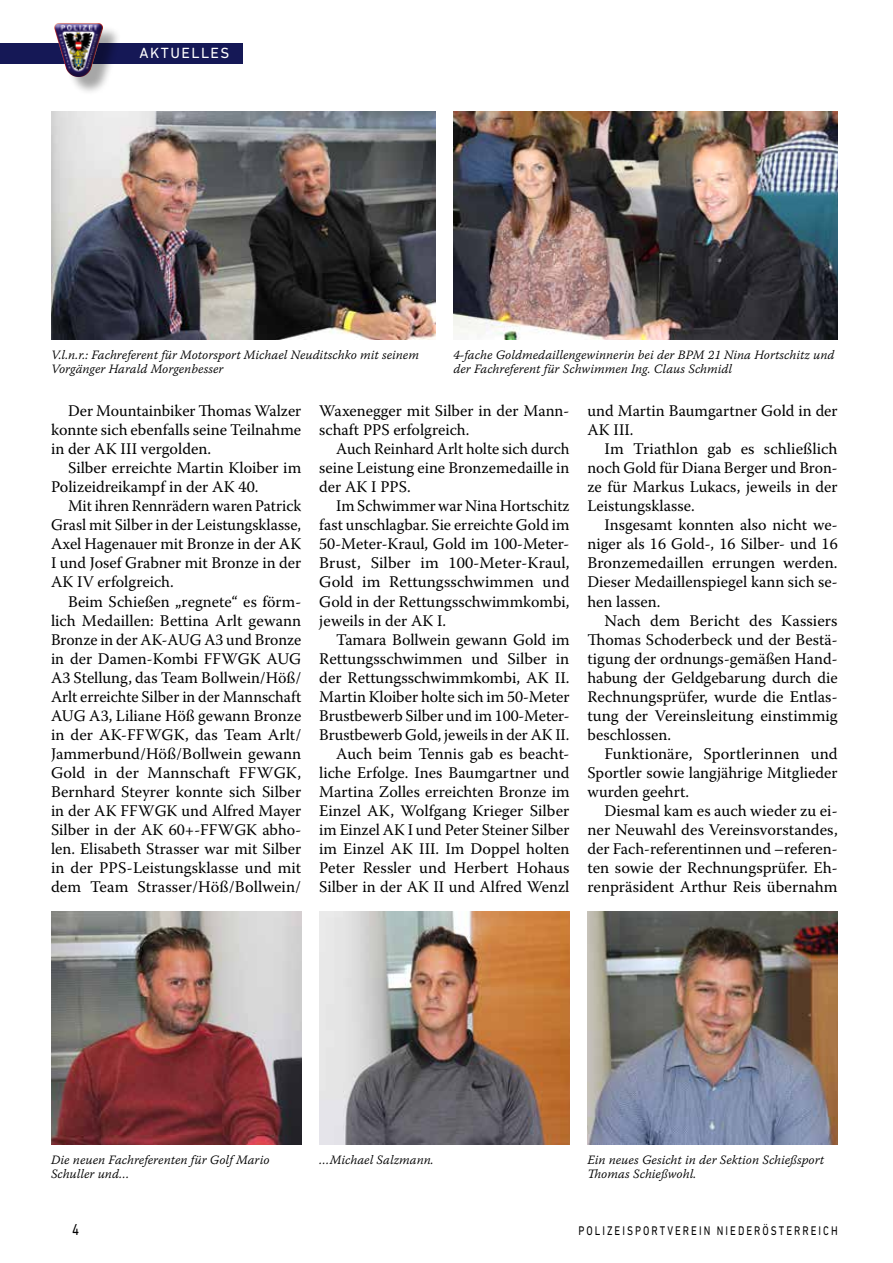
<style>
.page{position:relative;width:893px;height:1263px;background:#fff}
.page>*{position:absolute;margin:0;border:0;box-sizing:border-box;transform-origin:0 0}
.t1{font:16.2px/19px "Warnock Pro";color:#000;text-align:justify}
.t2{font:16.2px "DIN Next LT Pro";color:#000;scale:.8 1}
.t3{font:15px "DIN Next LT Pro";letter-spacing:.1em;color:#fff}
.t4{font:12.75px/14.2px "Warnock Pro Light It Capt";color:#000}
.t5{font:12.75px "DIN Next LT Pro";letter-spacing:.2em;color:#000;scale:.8 1}
</style>
<div class="page">
<img style="left:51px;top:111px;width:384px;height:229px">
<img style="left:453px;top:111px;width:385px;height:229px">
<img style="left:51px;top:911px;width:250px;height:234px">
<img style="left:319px;top:911px;width:250px;height:234px">
<img style="left:587px;top:911px;width:251px;height:234px">
<div style="left:0;top:43px;width:242px;height:20px;background:#151856"></div>
<div style="left:57px;top:25px;width:64px;height:70px;background:#000;opacity:.35"></div>
<img style="left:54px;top:23px;width:35px;height:46px">
<p class="t3" style="left:140px;top:44px;width:91px">AKTUELLES</p>
<p class="t4" style="left:51px;top:347px;width:369px">V.l.n.r.: Fachreferent für Motorsport Michael Neuditschko mit seinem<br>Vorgänger Harald Morgenbesser</p>
<p class="t4" style="left:453px;top:347px;width:383px">4-fache Goldmedaillengewinnerin bei der BPM 21 Nina Hortschitz und der Fachreferent für Schwimmen Ing. Claus Schmidl</p>
<p class="t1" style="left:51px;top:401px;width:252px;text-indent:17px">Der Mountainbiker Thomas Walzer konnte sich ebenfalls seine Teilnahme in der AK III vergolden.</p>
<p class="t1" style="left:51px;top:458px;width:252px;text-indent:17px">Silber erreichte Martin Kloiber im<br>Polizeidreikampf in der AK 40.</p>
<p class="t1" style="left:51px;top:496px;width:252px;text-indent:17px">Mit ihren Rennrädern waren Patrick Grasl mit Silber in der Leistungsklasse, Axel Hagenauer mit Bronze in der AK I und Josef Grabner mit Bronze in der AK IV erfolgreich.</p>
<p class="t1" style="left:51px;top:591px;width:252px;text-indent:17px">Beim Schießen „regnete“ es förm&shy;lich Medaillen: Bettina Arlt gewann Bronze in der AK-AUG A3 und Bronze in der Damen-Kombi FFWGK AUG A3 Stellung, das Team Bollwein/Höß/ Arlt erreichte Silber in der Mannschaft AUG A3, Liliane Höß gewann Bronze in der AK-FFWGK, das Team Arlt/ Jammerbund/Höß/Bollwein gewann Gold in der Mannschaft FFWGK, Bernhard Steyrer konnte sich Silber in der AK FFWGK und Alfred Mayer Silber in der AK 60+-FFWGK abho&shy;len. Elisabeth Strasser war mit Silber in der PPS-Leistungsklasse und mit dem Team Strasser/Höß/Bollwein/</p>
<p class="t1" style="left:319px;top:401px;width:252px">Waxenegger mit Silber in der Mann&shy;schaft PPS erfolgreich.</p>
<p class="t1" style="left:319px;top:439px;width:252px;text-indent:17px">Auch Reinhard Arlt holte sich durch seine Leistung eine Bronzemedaille in der AK I PPS.</p>
<p class="t1" style="left:319px;top:496px;width:252px;text-indent:17px">Im Schwimmer war Nina Hortschitz fast unschlagbar. Sie erreichte Gold im 50-Meter-Kraul, Gold im 100-Meter-Brust, Silber im 100-Meter-Kraul, Gold im Rettungsschwimmen und Gold in der Rettungsschwimmkombi, jeweils in der AK I.</p>
<p class="t1" style="left:319px;top:629px;width:252px;text-align:right">Tamara Bollwein gewann Gold im Rettungsschwimmen und Silber in der Rettungsschwimmkombi, AK II.<br>Martin Kloiber holte sich im 50-Meter Brustbewerb Silber und im 100-Meter-Brustbewerb Gold, jeweils in der AK II.<br>Auch beim Tennis gab es beacht&shy;liche Erfolge. Ines Baumgartner und Martina Zolles erreichten Bronze im Einzel AK, Wolfgang Krieger Silber im Einzel AK I und Peter Steiner Silber im Einzel AK III. Im Doppel holten Peter Ressler und Herbert Hohaus Silber in der AK II und Alfred Wenzl</p>
<p class="t1" style="left:587px;top:401px;width:252px">und Martin Baumgartner Gold in der<br>AK III.</p>
<p class="t1" style="left:587px;top:439px;width:252px;text-indent:17px">Im Triathlon gab es schließlich noch Gold für Diana Berger und Bron&shy;ze für Markus Lukacs, jeweils in der Leistungsklasse.</p>
<p class="t1" style="left:587px;top:515px;width:252px;text-indent:17px">Insgesamt konnten also nicht we&shy;niger als 16 Gold-, 16 Silber- und 16<br>Bronzemedaillen errungen werden.<br>Dieser Medaillenspiegel kann sich se&shy;hen lassen.</p>
<p class="t1" style="left:587px;top:610px;width:252px;text-indent:17px">Nach dem Bericht des Kassiers Thomas Schoderbeck und der Bestä&shy;tigung der ordnungs-gemäßen Hand&shy;habung der Geldgebarung durch die Rechnungsprüfer, wurde die Entlas&shy;tung der Vereinsleitung einstimmig beschlossen.</p>
<p class="t1" style="left:587px;top:744px;width:252px;text-indent:17px">Funktionäre, Sportlerinnen und Sportler sowie langjährige Mitglieder wurden geehrt.</p>
<p class="t1" style="left:587px;top:801px;width:252px;text-indent:17px">Diesmal kam es auch wieder zu ei&shy;ner Neuwahl des Vereinsvorstandes, der Fach-referentinnen und –referen&shy;ten sowie der Rechnungsprüfer. Eh&shy;renpräsident Arthur Reis übernahm</p>
<p class="t4" style="left:51px;top:1152px;width:220px">Die neuen Fachreferenten für Golf Mario<br>Schuller und…</p>
<p class="t4" style="left:319px;top:1152px;width:116px">…Michael Salzmann.</p>
<p class="t4" style="left:587px;top:1152px;width:238px">Ein neues Gesicht in der Sektion Schießsport<br>Thomas Schießwohl.</p>
<p class="t2" style="left:72px;top:1220px;width:10px">4</p>
<p class="t5" style="left:578px;top:1223px;width:326px">POLIZEISPORTVEREIN NIEDERÖSTERREICH</p>
</div>
